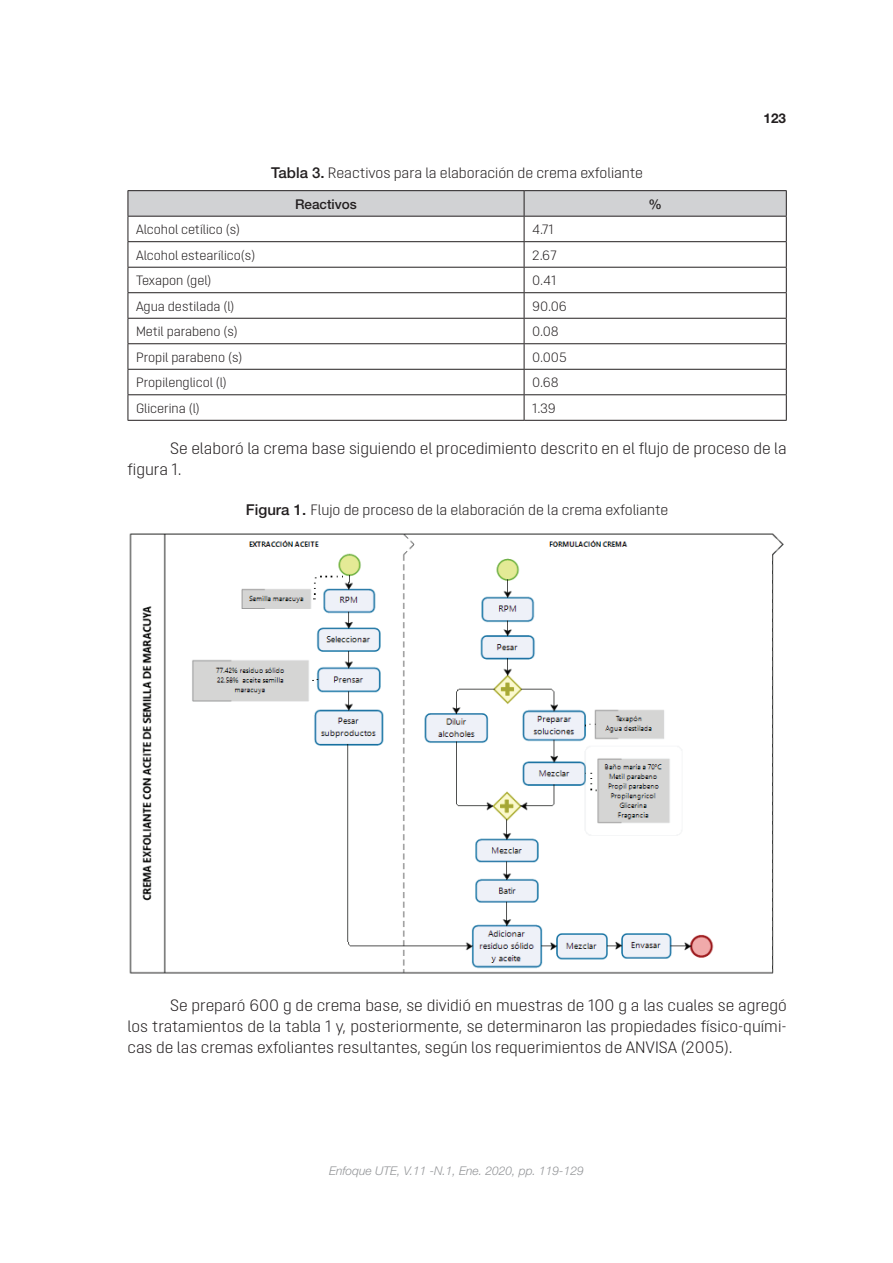
<style>
.page{position:relative;width:893px;height:1263px;background:#fff}
.page>*{position:absolute;margin:0;border:0;box-sizing:border-box;transform-origin:0 0}
.t1{font:300 16.5px/21px "Opinion Pro";color:#231f20}
.t2{font:300 15px "Opinion Pro";color:#231f20}
.t3{font:300 13.5px "Opinion Pro";color:#231f20}
.t4{font:500 13.5px "Helvetica Neue";color:#231f20}
.t5{font:700 13.5px "Helvetica Neue";color:#231f20}
.t6{font:italic 300 12px "Helvetica Neue";color:#939598}
.s1{font-family:"Helvetica Neue";font-weight:500}
</style>
<div class="page">
<hr style="left:128px;top:190px;width:396px;height:1px;background:#231f20">
<hr style="left:524px;top:190px;width:263px;height:1px;background:#231f20">
<svg style="left:128px;top:191px;width:659px;height:229px"></svg>
<hr style="left:128px;top:420px;width:396px;height:1px;background:#231f20">
<hr style="left:524px;top:420px;width:263px;height:1px;background:#231f20">
<img style="left:129px;top:533px;width:655px;height:441px">
<p class="t2" style="left:271px;top:164px;width:373px"><span class="s1">Tabla 3.</span> Reactivos para la elaboración de crema exfoliante</p>
<p class="t4" style="left:295px;top:196px;width:63px">Reactivos</p>
<p class="t4" style="left:648px;top:196px;width:15px">%</p>
<p class="t5" style="left:763px;top:109px;width:24px">123</p>
<p class="t3" style="left:136px;top:222px;width:106px">Alcohol cetílico (s)</p>
<p class="t3" style="left:532px;top:222px;width:23px">4.71</p>
<p class="t3" style="left:136px;top:247px;width:121px">Alcohol estearílico(s)</p>
<p class="t3" style="left:532px;top:247px;width:26px">2.67</p>
<p class="t3" style="left:136px;top:273px;width:77px">Texapon (gel)</p>
<p class="t3" style="left:532px;top:273px;width:26px">0.41</p>
<p class="t3" style="left:136px;top:298px;width:100px">Agua destilada (l)</p>
<p class="t3" style="left:532px;top:298px;width:36px">90.06</p>
<p class="t3" style="left:136px;top:324px;width:103px">Metil parabeno (s)</p>
<p class="t3" style="left:532px;top:324px;width:28px">0.08</p>
<p class="t3" style="left:136px;top:349px;width:108px">Propil parabeno (s)</p>
<p class="t3" style="left:532px;top:349px;width:36px">0.005</p>
<p class="t3" style="left:136px;top:375px;width:92px">Propilenglicol (l)</p>
<p class="t3" style="left:532px;top:375px;width:28px">0.68</p>
<p class="t3" style="left:136px;top:400px;width:65px">Glicerina (l)</p>
<p class="t3" style="left:532px;top:400px;width:25px">1.39</p>
<p class="t1" style="left:128px;top:438px;width:661px;text-indent:43px">Se elaboró la crema base siguiendo el procedimiento descrito en el flujo de proceso de la figura 1.</p>
<p class="t2" style="left:246px;top:501px;width:424px"><span class="s1">Figura 1.</span> Flujo de proceso de la elaboración de la crema exfoliante</p>
<p class="t1" style="left:128px;top:994px;width:661px;text-align:justify;text-indent:43px">Se preparó 600 g de crema base, se dividió en muestras de 100 g a las cuales se agregó los tratamientos de la tabla 1 y, posteriormente, se determinaron las propiedades físico-quími&shy;cas de las cremas exfoliantes resultantes, según los requerimientos de ANVISA (2005).</p>
<p class="t6" style="left:329px;top:1163px;width:256px">Enfoque UTE, V.11 -N.1, Ene. 2020, pp. 119-129</p>
</div>
